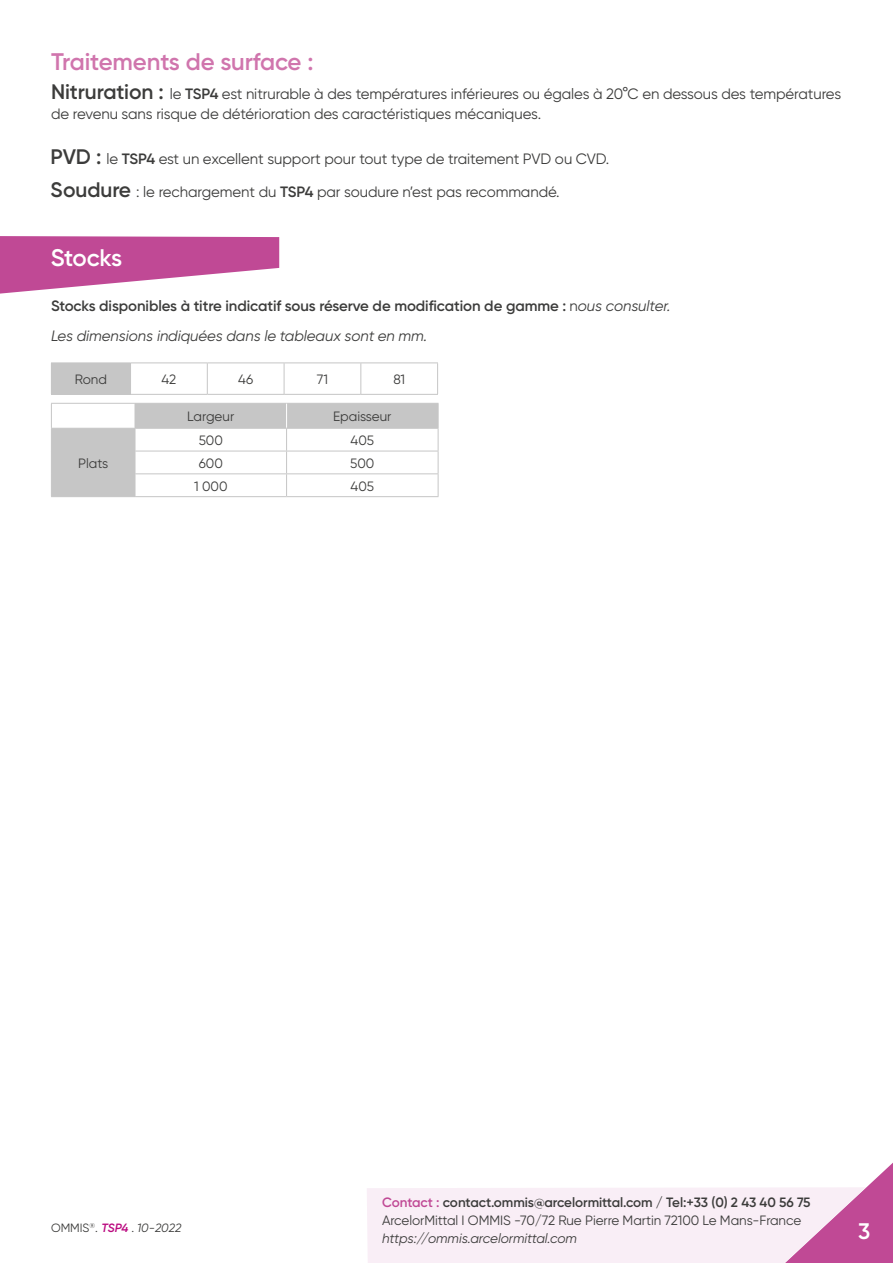
<style>
.page{position:relative;width:893px;height:1263px;background:#fff}
.page>*{position:absolute;margin:0;border:0;box-sizing:border-box;transform-origin:0 0}
.t1{font:600 24px "Gilroy";letter-spacing:-.005em;color:#d075ad}
.t2{font:600 24px "Gilroy";letter-spacing:-.02em;color:#fff}
.t3{font:600 22.5px "Gilroy";color:#fff}
.t4{font:15px/20.2px "Gilroy";letter-spacing:-.005em;color:#3c3c3b}
.t5{font:600 15px/30px "Gilroy";letter-spacing:-.005em;color:#3c3c3b}
.t6{font:13.5px/18px "Gilroy";letter-spacing:-.005em;color:#3c3c3b}
.t7{font:italic 13.5px "Gilroy";letter-spacing:-.005em;color:#3c3c3b}
.t8{font:12px "Gilroy";color:#3c3c3b}
.s1{font-weight:600;font-size:21px}
.s2{font-weight:600}
.s3{font-weight:400}
.s4{font-weight:400;font-style:italic}
.s5{font-weight:600;color:#c04995}
.s6{font-weight:600;font-style:italic;color:#bb0b80}
.s7{font-style:italic}
</style>
<div class="page">
<svg style="left:0;top:236px;width:279px;height:58px"></svg>
<svg style="left:367px;top:1162px;width:526px;height:101px"></svg>
<svg style="left:51px;top:403px;width:388px;height:94px"></svg>
<hr style="left:135px;top:496px;width:152px;height:1px;background:#c6c6c6">
<hr style="left:287px;top:496px;width:151px;height:1px;background:#c6c6c6">
<div style="left:51px;top:363px;width:80px;height:31px;background:#c6c6c6"></div>
<hr style="left:51px;top:362px;width:80px;height:1px;background:#c6c6c6">
<hr style="left:131px;top:362px;width:76px;height:1px;background:#c6c6c6">
<hr style="left:207px;top:362px;width:77px;height:1px;background:#c6c6c6">
<hr style="left:207px;top:363px;width:1px;height:31px;background:#c6c6c6">
<hr style="left:284px;top:362px;width:77px;height:1px;background:#c6c6c6">
<hr style="left:284px;top:363px;width:1px;height:31px;background:#c6c6c6">
<hr style="left:361px;top:362px;width:77px;height:1px;background:#c6c6c6">
<hr style="left:360px;top:363px;width:1px;height:31px;background:#c6c6c6">
<hr style="left:437px;top:363px;width:1px;height:31px;background:#c6c6c6">
<hr style="left:51px;top:394px;width:80px;height:1px;background:#c6c6c6">
<hr style="left:131px;top:394px;width:76px;height:1px;background:#c6c6c6">
<hr style="left:207px;top:394px;width:77px;height:1px;background:#c6c6c6">
<hr style="left:284px;top:394px;width:77px;height:1px;background:#c6c6c6">
<hr style="left:361px;top:394px;width:77px;height:1px;background:#c6c6c6">
<h1 class="t1" style="left:51px;top:47px;width:264px">Traitements de surface :</h1>
<p class="t4" style="left:51px;top:83px;width:792px"><span class="s1">Nitruration :</span> le <span class="s2">TSP4</span> est nitrurable à des températures inférieures ou égales à 20°C en dessous des températures de revenu sans risque de détérioration des caractéristiques mécaniques.</p>
<p class="t4" style="left:51px;top:148px;width:560px"><span class="s1">PVD :</span> le <span class="s2">TSP4</span> est un excellent support pour tout type de traitement PVD ou CVD.</p>
<p class="t4" style="left:51px;top:181px;width:511px"><span class="s1">Soudure</span> : le rechargement du <span class="s2">TSP4</span> par soudure n’est pas recommandé.</p>
<h1 class="t2" style="left:51px;top:243px;width:73px">Stocks</h1>
<p class="t5" style="left:51px;top:290px;width:621px">Stocks disponibles à titre indicatif sous réserve de modification de gamme : <span class="s3">n</span><span class="s4">ous consulter.<br>Les dimensions indiquées dans le tableaux sont en mm.</span></p>
<p class="t6" style="left:75px;top:370px;width:34px">Rond</p>
<p class="t6" style="left:162px;top:370px;width:16px">42</p>
<p class="t6" style="left:238px;top:370px;width:17px">46</p>
<p class="t6" style="left:317px;top:370px;width:13px">71</p>
<p class="t6" style="left:393px;top:370px;width:13px">81</p>
<p class="t6" style="left:78px;top:454px;width:32px">Plats</p>
<p class="t6" style="left:187px;top:407px;width:48px">Largeur</p>
<p class="t6" style="left:333px;top:407px;width:60px">Epaisseur</p>
<p class="t6" style="left:199px;top:431px;width:26px">500</p>
<p class="t6" style="left:350px;top:431px;width:25px">405</p>
<p class="t6" style="left:199px;top:454px;width:26px">600</p>
<p class="t6" style="left:350px;top:454px;width:26px">500</p>
<p class="t6" style="left:194px;top:477px;width:35px">1 000</p>
<p class="t6" style="left:350px;top:477px;width:25px">405</p>
<p class="t6" style="left:382px;top:1193px;width:430px"><span class="s5">Contact :</span> <span class="s2">contact.ommis@arcelormittal.com / Tel:+33 (0) 2 43 40 56 75<br></span>ArcelorMittal I OMMIS -70/72 Rue Pierre Martin 72100 Le Mans-France</p>
<p class="t7" style="left:382px;top:1230px;width:197px">https:// ommis.arcelormittal.com</p>
<p class="t8" style="left:51px;top:1220px;width:132px">OMMIS<sup>®</sup>. <span class="s6">TSP4</span> . <span class="s7">10-2022</span></p>
<h2 class="t3" style="left:858px;top:1217px;width:14px">3</h2>
</div>
